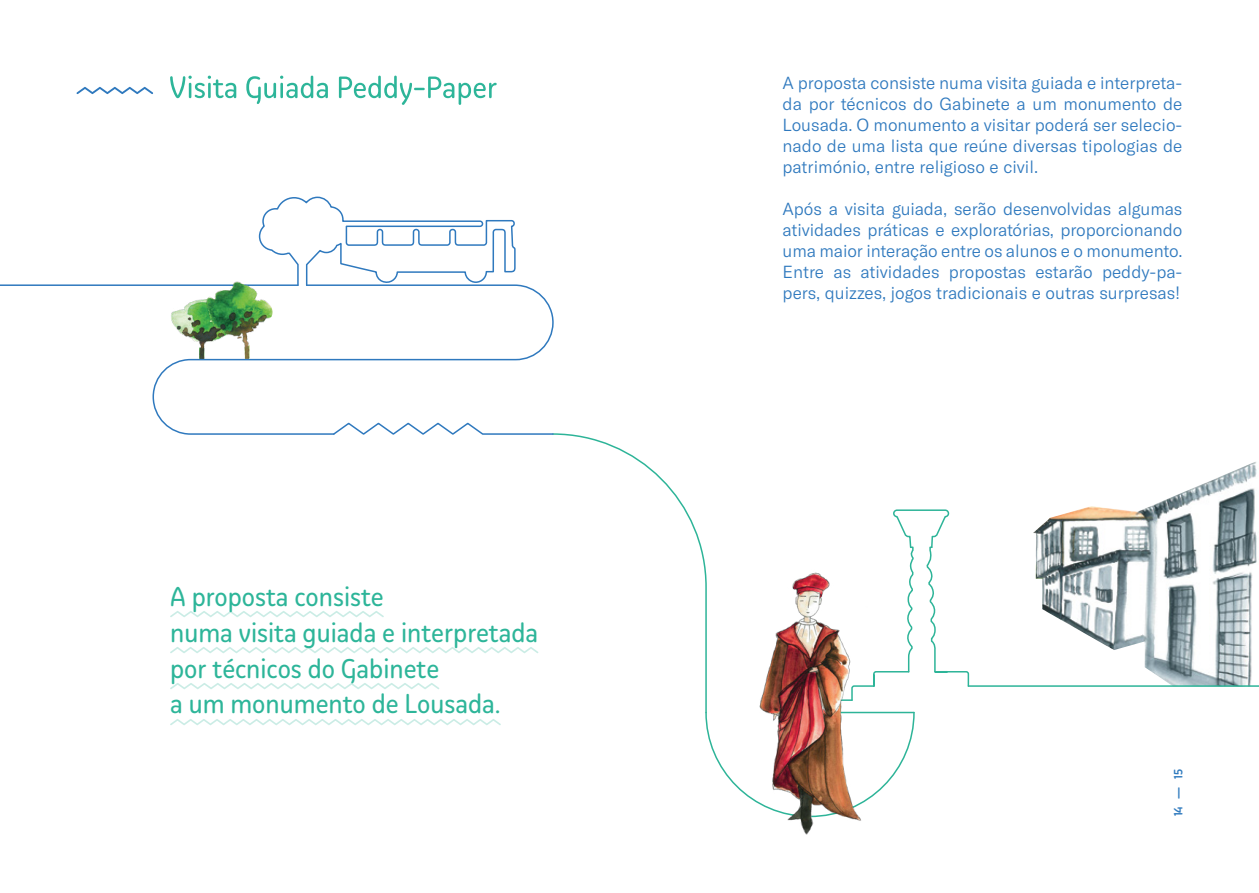
<style>
.page{position:relative;width:1259px;height:893px;background:#fff}
.page>*{position:absolute;margin:0;border:0;box-sizing:border-box;transform-origin:0 0}
.t1{font:27px/36px "Yuzu";color:#2db599}
.t2{font:300 17.25px/21px "GT America";color:#2f79be;text-align:justify}
.t3{font:500 12px "Yuzu";color:#2f7abe}
</style>
<div class="page">
<img style="left:1033px;top:462px;width:224px;height:223px">
<hr style="left:968px;top:685px;width:291px;height:2px;background:#2db498">
<img style="left:787px;top:818px;width:74px;height:17px">
<hr style="left:0;top:284px;width:298px;height:2px;background:#2f79be">
<svg style="left:258px;top:196px;width:258px;height:88px"></svg>
<img style="left:233px;top:279px;width:40px;height:5px">
<svg style="left:152px;top:284px;width:402px;height:145px"></svg>
<svg style="left:170px;top:76px;width:66px;height:22px"></svg>
<svg style="left:246px;top:76px;width:82px;height:28px"></svg>
<svg style="left:339px;top:76px;width:158px;height:29px"></svg>
<svg style="left:76px;top:87px;width:77px;height:7px"></svg>
<svg style="left:170px;top:422px;width:800px;height:396px"></svg>
<h1 class="t1" style="left:170px;top:578px;width:370px">A proposta consiste<br>numa visita guiada e interpretada por técnicos do Gabinete<br>a um monumento de Lousada.</h1>
<p class="t2" style="left:782px;top:72px;width:401px">A proposta consiste numa visita guiada e interpreta&shy;da por técnicos do Gabinete a um monumento de Lousada. O monumento a visitar poderá ser selecio&shy;nado de uma lista que reúne diversas tipologias de património, entre religioso e civil.</p>
<p class="t2" style="left:782px;top:198px;width:401px">Após a visita guiada, serão desenvolvidas algumas atividades práticas e exploratórias, proporcionando uma maior interação entre os alunos e o monumento.<br>Entre as atividades propostas estarão peddy-pa&shy;pers, quizzes, jogos tradicionais e outras surpresas!</p>
<p class="t3" style="left:1170px;top:816px;width:49px;rotate:-90deg">14 — 15</p>
</div>
